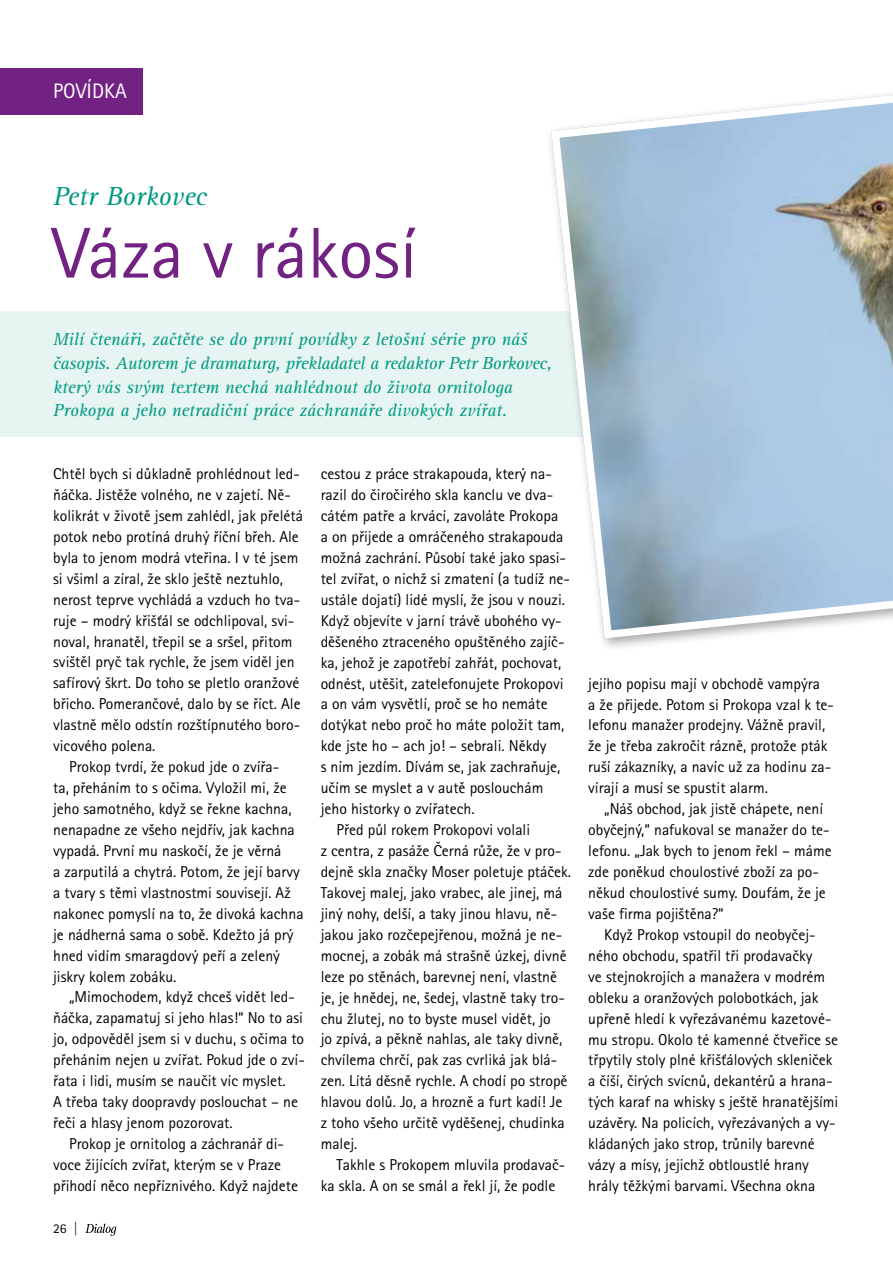
<style>
.page{position:relative;width:893px;height:1263px;background:#fff}
.page>*{position:absolute;margin:0;border:0;box-sizing:border-box;transform-origin:0 0}
.t1{font:72px "Rotis Sans Serif Pro";color:#722283}
.t2{font:italic 27px "Rotis Serif Pro";color:#009982}
.t3{font:21px "Rotis Sans Serif Pro";color:#fff}
.t4{font:italic 18px/23.7px "Rotis Serif Pro";color:#009982}
.t5{font:15.75px/21px "Rotis Sans Serif Pro";color:#000}
.t6{font:13.5px "Rotis Sans Serif Pro";color:#000}
</style>
<div class="page">
<div style="left:0;top:68px;width:143px;height:46px;background:#722283"></div>
<svg style="left:85px;top:1224px;width:31px;height:12px"></svg>
<div style="left:0;top:312px;width:588px;height:125px;background:#e6f5f2"></div>
<div style="left:545px;top:54px;width:348px;height:598px;background:#000;opacity:.35"></div>
<svg style="left:547px;top:56px;width:346px;height:587px"></svg>
<h3 class="t3" style="left:53px;top:79px;width:75px">POVÍDKA</h3>
<h2 class="t2" style="left:53px;top:180px;width:155px">Petr Borkovec</h2>
<h1 class="t1" style="left:52px;top:211px;width:367px">Váza v rákosí</h1>
<p class="t4" style="left:53px;top:328px;width:500px">Milí čtenáři, začtěte se do první povídky z letošní série pro náš časopis. Autorem je dramaturg, překladatel a redaktor Petr Borkovec, který vás svým textem nechá nahlédnout do života ornitologa Prokopa a jeho netradiční práce záchranáře divokých zvířat.</p>
<p class="t5" style="left:53px;top:463px;width:248px">Chtěl bych si důkladně prohlédnout led-</p>
<p class="t5" style="left:53px;top:484px;width:239px">ňáčka. Jistěže volného, ne v zajetí. Ně-</p>
<p class="t5" style="left:53px;top:505px;width:251px">kolikrát v životě jsem zahlédl, jak přelétá</p>
<p class="t5" style="left:53px;top:526px;width:247px">potok nebo protíná druhý říční břeh. Ale</p>
<p class="t5" style="left:53px;top:547px;width:247px">byla to jenom modrá vteřina. I v té jsem</p>
<p class="t5" style="left:53px;top:568px;width:231px">si všiml a zíral, že sklo ještě neztuhlo,</p>
<p class="t5" style="left:53px;top:589px;width:248px">nerost teprve vychládá a vzduch ho tva-</p>
<p class="t5" style="left:53px;top:610px;width:243px">ruje – modrý křišťál se odchlipoval, svi-</p>
<p class="t5" style="left:53px;top:631px;width:241px">noval, hranatěl, třepil se a sršel, přitom</p>
<p class="t5" style="left:53px;top:652px;width:243px">svištěl pryč tak rychle, že jsem viděl jen</p>
<p class="t5" style="left:53px;top:673px;width:248px">safírový škrt. Do toho se pletlo oranžové</p>
<p class="t5" style="left:53px;top:694px;width:249px">břicho. Pomerančové, dalo by se říct. Ale</p>
<p class="t5" style="left:53px;top:715px;width:248px">vlastně mělo odstín rozštípnutého boro-</p>
<p class="t5" style="left:53px;top:735px;width:104px">vicového polena.</p>
<p class="t5" style="left:69px;top:756px;width:212px">Prokop tvrdí, že pokud jde o zvířa-</p>
<p class="t5" style="left:53px;top:777px;width:235px">ta, přeháním to s očima. Vyložil mi, že</p>
<p class="t5" style="left:53px;top:798px;width:240px">jeho samotného, když se řekne kachna,</p>
<p class="t5" style="left:53px;top:819px;width:243px">nenapadne ze všeho nejdřív, jak kachna</p>
<p class="t5" style="left:53px;top:840px;width:230px">vypadá. První mu naskočí, že je věrná</p>
<p class="t5" style="left:53px;top:861px;width:248px">a zarputilá a chytrá. Potom, že její barvy</p>
<p class="t5" style="left:53px;top:882px;width:239px">a tvary s těmi vlastnostmi souvisejí. Až</p>
<p class="t5" style="left:53px;top:903px;width:252px">nakonec pomyslí na to, že divoká kachna</p>
<p class="t5" style="left:53px;top:924px;width:242px">je nádherná sama o sobě. Kdežto já prý</p>
<p class="t5" style="left:53px;top:945px;width:228px">hned vidím smaragdový peří a zelený</p>
<p class="t5" style="left:53px;top:966px;width:125px">jiskry kolem zobáku.</p>
<p class="t5" style="left:69px;top:987px;width:227px">„Mimochodem, když chceš vidět led-</p>
<p class="t5" style="left:53px;top:1008px;width:251px">ňáčka, zapamatuj si jeho hlas!“ No to asi</p>
<p class="t5" style="left:53px;top:1028px;width:253px">jo, odpověděl jsem si v duchu, s očima to</p>
<p class="t5" style="left:53px;top:1049px;width:253px">přeháním nejen u zvířat. Pokud jde o zví-</p>
<p class="t5" style="left:53px;top:1070px;width:234px">řata i lidi, musím se naučit víc myslet.</p>
<p class="t5" style="left:53px;top:1091px;width:246px">A třeba taky doopravdy poslouchat – ne</p>
<p class="t5" style="left:53px;top:1112px;width:181px">řeči a hlasy jenom pozorovat.</p>
<p class="t5" style="left:69px;top:1133px;width:216px">Prokop je ornitolog a záchranář di-</p>
<p class="t5" style="left:53px;top:1154px;width:230px">voce žijících zvířat, kterým se v Praze</p>
<p class="t5" style="left:53px;top:1175px;width:246px">přihodí něco nepříznivého. Když najdete</p>
<p class="t6" style="left:53px;top:1220px;width:26px">26 |</p>
<p class="t5" style="left:321px;top:463px;width:233px">cestou z práce strakapouda, který na-</p>
<p class="t5" style="left:321px;top:484px;width:234px">razil do čiročirého skla kanclu ve dva-</p>
<p class="t5" style="left:321px;top:505px;width:239px">cátém patře a krvácí, zavoláte Prokopa</p>
<p class="t5" style="left:321px;top:526px;width:244px">a on přijede a omráčeného strakapouda</p>
<p class="t5" style="left:321px;top:547px;width:247px">možná zachrání. Působí také jako spasi-</p>
<p class="t5" style="left:321px;top:568px;width:251px">tel zvířat, o nichž si zmatení (a tudíž ne-</p>
<p class="t5" style="left:321px;top:589px;width:246px">ustále dojatí) lidé myslí, že jsou v nouzi.</p>
<p class="t5" style="left:321px;top:610px;width:242px">Když objevíte v jarní trávě ubohého vy-</p>
<p class="t5" style="left:321px;top:631px;width:245px">děšeného ztraceného opuštěného zajíč-</p>
<p class="t5" style="left:321px;top:652px;width:242px">ka, jehož je zapotřebí zahřát, pochovat,</p>
<p class="t5" style="left:321px;top:673px;width:244px">odnést, utěšit, zatelefonujete Prokopovi</p>
<p class="t5" style="left:321px;top:694px;width:229px">a on vám vysvětlí, proč se ho nemáte</p>
<p class="t5" style="left:321px;top:715px;width:245px">dotýkat nebo proč ho máte položit tam,</p>
<p class="t5" style="left:321px;top:736px;width:227px">kde jste ho – ach jo! – sebrali. Někdy</p>
<p class="t5" style="left:321px;top:756px;width:241px">s ním jezdím. Dívám se, jak zachraňuje,</p>
<p class="t5" style="left:321px;top:777px;width:224px">učím se myslet a v autě poslouchám</p>
<p class="t5" style="left:321px;top:798px;width:155px">jeho historky o zvířatech.</p>
<p class="t5" style="left:337px;top:819px;width:195px">Před půl rokem Prokopovi volali</p>
<p class="t5" style="left:321px;top:840px;width:242px">z centra, z pasáže Černá růže, že v pro-</p>
<p class="t5" style="left:321px;top:861px;width:252px">dejně skla značky Moser poletuje ptáček.</p>
<p class="t5" style="left:321px;top:882px;width:243px">Takovej malej, jako vrabec, ale jinej, má</p>
<p class="t5" style="left:321px;top:903px;width:238px">jiný nohy, delší, a taky jinou hlavu, ně-</p>
<p class="t5" style="left:321px;top:924px;width:243px">jakou jako rozčepejřenou, možná je ne-</p>
<p class="t5" style="left:321px;top:945px;width:248px">mocnej, a zobák má strašně úzkej, divně</p>
<p class="t5" style="left:321px;top:966px;width:238px">leze po stěnách, barevnej není, vlastně</p>
<p class="t5" style="left:321px;top:987px;width:246px">je, je hnědej, ne, šedej, vlastně taky tro-</p>
<p class="t5" style="left:321px;top:1008px;width:232px">chu žlutej, no to byste musel vidět, jo</p>
<p class="t5" style="left:321px;top:1029px;width:243px">jo zpívá, a pěkně nahlas, ale taky divně,</p>
<p class="t5" style="left:321px;top:1050px;width:238px">chvílema chrčí, pak zas cvrliká jak blá-</p>
<p class="t5" style="left:321px;top:1070px;width:248px">zen. Lítá děsně rychle. A chodí po stropě</p>
<p class="t5" style="left:321px;top:1091px;width:243px">hlavou dolů. Jo, a hrozně a furt kadí! Je</p>
<p class="t5" style="left:321px;top:1112px;width:246px">z toho všeho určitě vyděšenej, chudinka</p>
<p class="t5" style="left:321px;top:1133px;width:38px">malej.</p>
<p class="t5" style="left:337px;top:1154px;width:230px">Takhle s Prokopem mluvila prodavač-</p>
<p class="t5" style="left:321px;top:1175px;width:236px">ka skla. A on se smál a řekl jí, že podle</p>
<p class="t5" style="left:588px;top:673px;width:247px">jejího popisu mají v obchodě vampýra<br>a že přijede. Potom si Prokopa vzal k te&shy;lefonu manažer prodejny. Vážně pravil, že je třeba zakročit rázně, protože pták ruší zákazníky, a navíc už za hodinu za&shy;vírají a musí se spustit alarm.</p>
<p class="t5" style="left:588px;top:798px;width:245px;text-indent:16px">„Náš obchod, jak jistě chápete, není obyčejný,“ nafukoval se manažer do te&shy;lefonu. „Jak bych to jenom řekl – máme zde poněkud choulostivé zboží za po&shy;někud choulostivé sumy. Doufám, že je vaše firma pojištěna?“</p>
<p class="t5" style="left:588px;top:924px;width:252px;text-indent:16px">Když Prokop vstoupil do neobyčej&shy;ného obchodu, spatřil tři prodavačky<br>ve stejnokrojích a manažera v modrém obleku a oranžových polobotkách, jak upřeně hledí k vyřezávanému kazetové&shy;mu stropu. Okolo té kamenné čtveřice se třpytily stoly plné křišťálových skleniček a číší, čirých svícnů, dekantérů a hrana&shy;tých karaf na whisky s ještě hranatějšími uzávěry. Na policích, vyřezávaných a vy&shy;kládaných jako strop, trůnily barevné vázy a mísy, jejichž obtloustlé hrany hrály těžkými barvami. Všechna okna</p>
</div>
